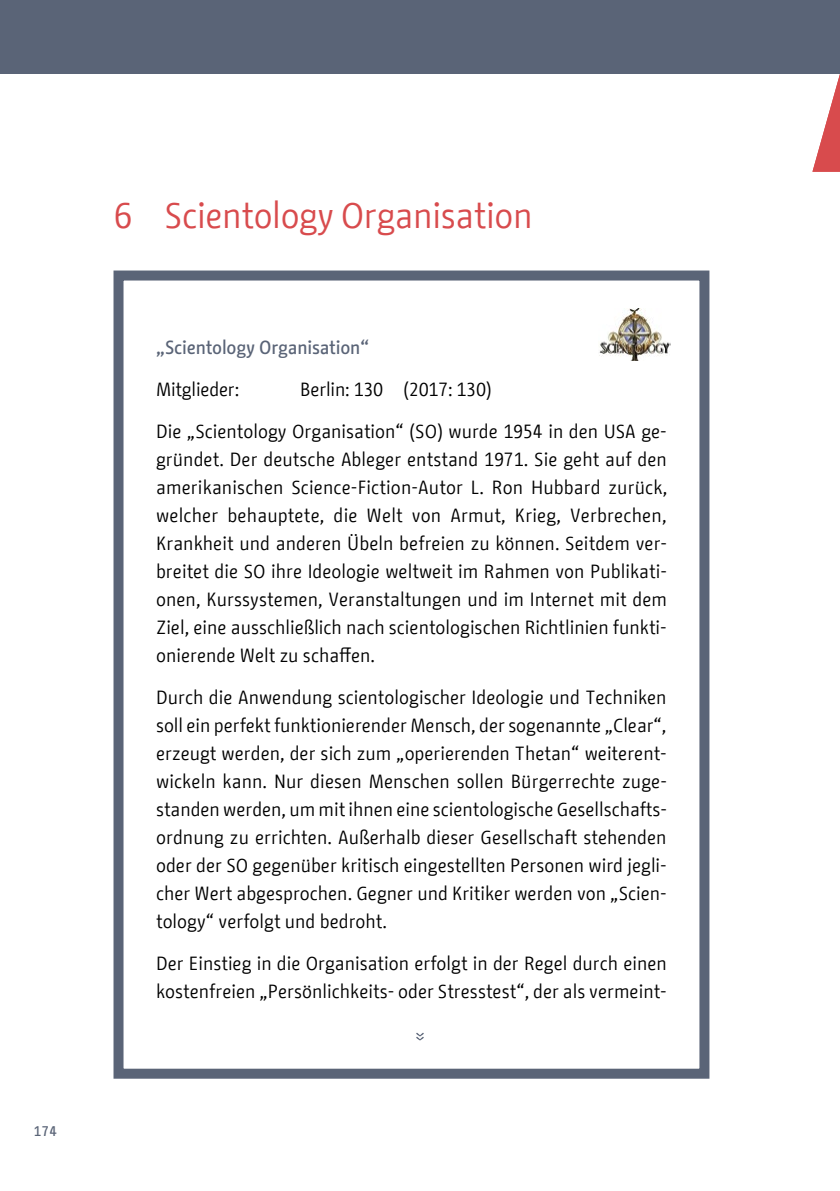
<style>
.page{position:relative;width:840px;height:1191px;background:#fff}
.page>*{position:absolute;margin:0;border:0;box-sizing:border-box;transform-origin:0 0}
.t1{font:36px "BMF Change";letter-spacing:-.01em;color:#d84b4d}
.t2{font:19px/28px "BMF Change";color:#000;text-align:justify}
.t3{font:500 19px "BMF Change";letter-spacing:-.01em;color:#5a6477}
.t4{font:500 14px "BMF Change";color:#5a6477}
</style>
<div class="page">
<div style="left:0;top:0;width:839px;height:74px;background:#5a6477"></div>
<img style="left:599px;top:309px;width:71px;height:51px">
<div style="left:113px;top:270px;width:596px;height:808px;border:10px solid #5a6477"></div>
<svg style="left:416px;top:1032px;width:7px;height:8px"></svg>
<svg style="left:812px;top:77px;width:27px;height:95px"></svg>
<p class="t4" style="left:34px;top:1121px;width:24px">174</p>
<h1 class="t1" style="left:113px;top:190px;width:420px">6 Scientology Organisation</h1>
<p class="t3" style="left:156px;top:334px;width:214px">„Scientology Organisation“</p>
<p class="t2" style="left:156px;top:375px;width:85px">Mitglieder:</p>
<p class="t2" style="left:300px;top:375px;width:193px">Berlin: 130 (2017: 130)</p>
<p class="t2" style="left:156px;top:417px;width:512px">Die „Scientology Organisation“ (SO) wurde 1954 in den USA ge&shy;gründet. Der deutsche Ableger entstand 1971. Sie geht auf den amerikanischen Science-Fiction-Autor L. Ron Hubbard zurück, welcher behauptete, die Welt von Armut, Krieg, Verbrechen, Krankheit und anderen Übeln befreien zu können. Seitdem ver&shy;breitet die SO ihre Ideologie weltweit im Rahmen von Publikati&shy;onen, Kurssystemen, Veranstaltungen und im Internet mit dem Ziel, eine ausschließlich nach scientologischen Richtlinien funkti&shy;onierende Welt zu schaffen.</p>
<p class="t2" style="left:156px;top:683px;width:512px">Durch die Anwendung scientologischer Ideologie und Techniken soll ein perfekt funktionierender Mensch, der sogenannte „Clear“, erzeugt werden, der sich zum „operierenden Thetan“ weiterent&shy;wickeln kann. Nur diesen Menschen sollen Bürgerrechte zuge&shy;standen werden, um mit ihnen eine scientologische Gesellschafts&shy;ordnung zu errichten. Außerhalb dieser Gesellschaft stehenden oder der SO gegenüber kritisch eingestellten Personen wird jegli&shy;cher Wert abgesprochen. Gegner und Kritiker werden von „Scien&shy;tology“ verfolgt und bedroht.</p>
<p class="t2" style="left:156px;top:949px;width:512px">Der Einstieg in die Organisation erfolgt in der Regel durch einen kostenfreien „Persönlichkeits- oder Stresstest“, der als vermeint-</p>
</div>
